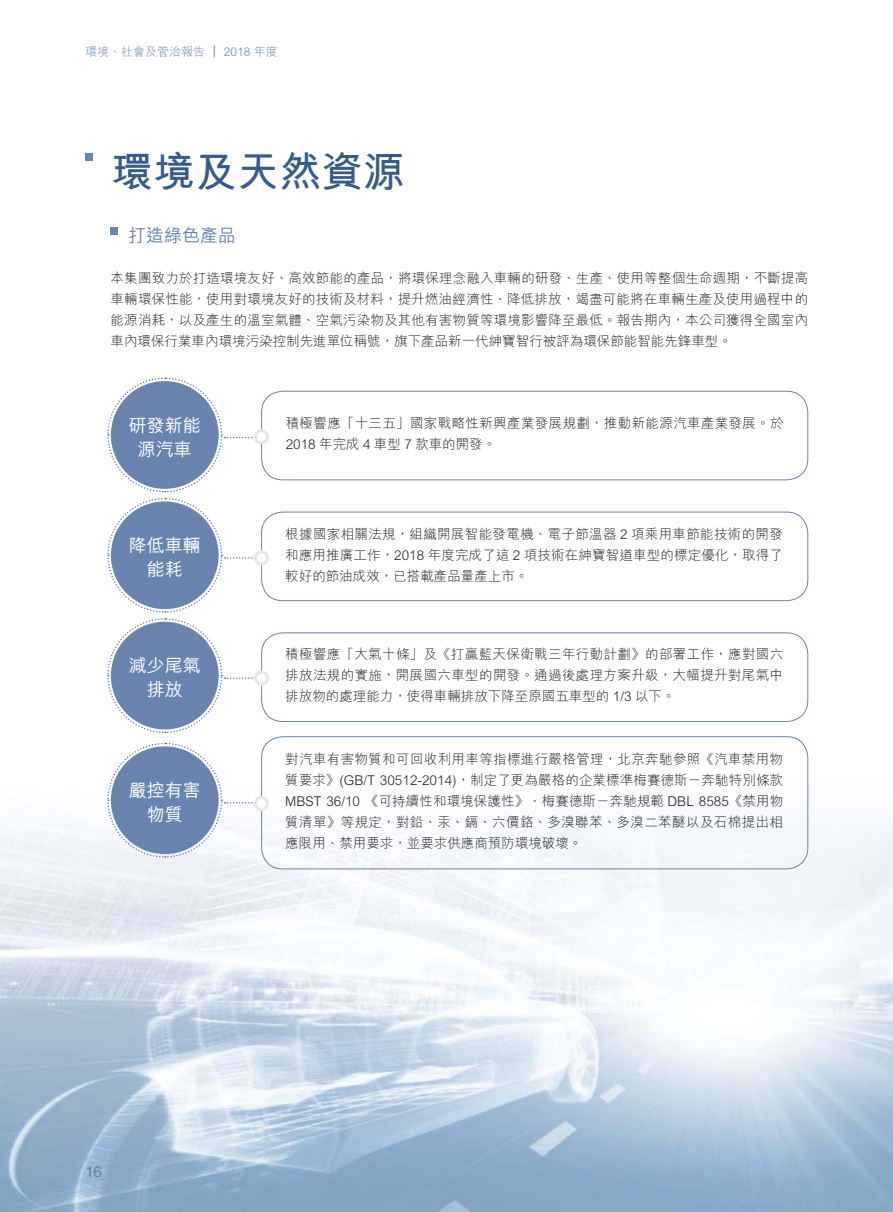
<style>
.page{position:relative;width:893px;height:1212px;background:#fff}
.page>*{position:absolute;margin:0;border:0;box-sizing:border-box;transform-origin:0 0}
.t1{font:42px "M Hei HK Bold E Ten B5 H";color:#375c8c}
.t2{font:18px/24px "M Hei HK Medium E Ten B5 H";color:#fff;text-align:center}
.t3{font:18px "M Hei HK Medium E Ten B5 H";color:#6984af}
.t4{font:300 15px "Helvetica LT Std";color:#65798a}
.t5{font:13.5px/21px "M Hei HK Light E Ten B5 H";color:#231f20;text-align:justify}
.t6{font:13.5px/21px "M Hei HK Light E Ten B5 H";letter-spacing:.025em;color:#231f20}
.t7{font:12px "M Hei HK Light E Ten B5 H";color:#6984af}
.s1{color:#5e7387}
</style>
<div class="page">
<img style="left:0;top:633px;width:892px;height:579px">
<img style="left:87px;top:1166px;width:14px;height:11px">
<div style="left:111px;top:227px;width:7px;height:7px;background:#6984af"></div>
<div style="left:85px;top:154px;width:8px;height:7px;background:#6984af"></div>
<div style="left:261px;top:391px;width:547px;height:89px;border:1px solid #6984af;border-radius:21px"></div>
<div style="left:261px;top:512px;width:547px;height:89px;border:1px solid #6984af;border-radius:21px"></div>
<div style="left:261px;top:633px;width:547px;height:89px;border:1px solid #6984af;border-radius:21px"></div>
<div style="left:261px;top:737px;width:547px;height:132px;border:1px solid #6984af;border-radius:21px"></div>
<svg style="left:106px;top:377px;width:154px;height:357px"></svg>
<svg style="left:106px;top:742px;width:154px;height:116px"></svg>
<div style="left:255px;top:431px;width:12px;height:12px;background:#fff;border-radius:50%"></div>
<div style="left:254px;top:429px;width:15px;height:16px;border:3px solid #e6e7e8;border-radius:50%"></div>
<div style="left:255px;top:552px;width:12px;height:12px;background:#fff;border-radius:50%"></div>
<div style="left:254px;top:550px;width:15px;height:15px;border:3px solid #e6e7e8;border-radius:50%"></div>
<div style="left:255px;top:672px;width:12px;height:12px;background:#fff;border-radius:50%"></div>
<div style="left:254px;top:671px;width:15px;height:15px;border:3px solid #e6e7e8;border-radius:50%"></div>
<div style="left:255px;top:797px;width:12px;height:13px;background:#fff;border-radius:50%"></div>
<div style="left:254px;top:796px;width:15px;height:15px;border:3px solid #e6e7e8;border-radius:50%"></div>
<p class="t7" style="left:85px;top:47px;width:194px">環境、社會及管治報告 ｜ 2018 年度</p>
<h1 class="t1" style="left:111px;top:155px;width:295px">環境及天然資源</h1>
<h2 class="t3" style="left:128px;top:228px;width:109px">打造綠色產品</h2>
<p class="t5" style="left:111px;top:269px;width:699px">本集團致力於打造環境友好、高效節能的產品，將環保理念融入車輛的研發、生產、使用等整個生命週期，不斷提高車輛環保性能，使用對環境友好的技術及材料，提升燃油經濟性、降低排放，竭盡可能將在車輛生產及使用過程中的能源消耗，以及產生的溫室氣體、空氣污染物及其他有害物質等環境影響降至最低。報告期內，本公司獲得全國室內車內環保行業車內環境污染控制先進單位稱號，旗下產品新一代紳寶智行被評為環保節能智能先鋒車型。</p>
<h2 class="t2" style="left:129px;top:415px;width:73px">研發新能源汽車</h2>
<h2 class="t2" style="left:129px;top:536px;width:73px">降低車輛能耗</h2>
<h2 class="t2" style="left:129px;top:656px;width:73px">減少尾氣排放</h2>
<h2 class="t2" style="left:129px;top:780px;width:73px">嚴控有害物質</h2>
<p class="t6" style="left:286px;top:414px;width:499px">積極響應「十三五」國家戰略性新興產業發展規劃，推動新能源汽車產業發展。於<br>2018 年完成 4 車型 7 款車的開發。</p>
<p class="t5" style="left:285px;top:525px;width:499px">根據國家相關法規，組織開展智能發電機、電子節溫器 2 項乘用車節能技術的開發和應用推廣工作，2018 年度完成了這 2 項技術在紳寶智道車型的標定優化，取得了較好的節油成效，已搭載產品量產上市。</p>
<p class="t5" style="left:285px;top:646px;width:499px">積極響應「大氣十條」及《打贏藍天保衛戰三年行動計劃》的部署工作，應對國六排放法規的實施，開展國六車型的開發。通過後處理方案升級，大幅提升對尾氣中排放物的處理能力，使得車輛排放下降至原國五車型的 1/3 以下。</p>
<p class="t5" style="left:285px;top:751px;width:499px">對汽車有害物質和可回收利用率等指標進行嚴格管理，北京奔馳參照《汽車禁用物質要求》(GB/T 30512-2014)，制定了更為嚴格的企業標準梅賽德斯－奔馳特別條款MBST 36/10 《可持續性和環境保護性》、梅賽德斯－奔馳規範 DBL 8585《禁用物質清單》等規定，對鉛、汞、鎘、六價鉻、多溴聯苯、多溴二苯醚以及石棉提出相應限用、禁用要求，並要求供應商預防環境破壞。</p>
<p class="t4" style="left:85px;top:1163px;width:18px">1<span class="s1">6</span></p>
</div>
